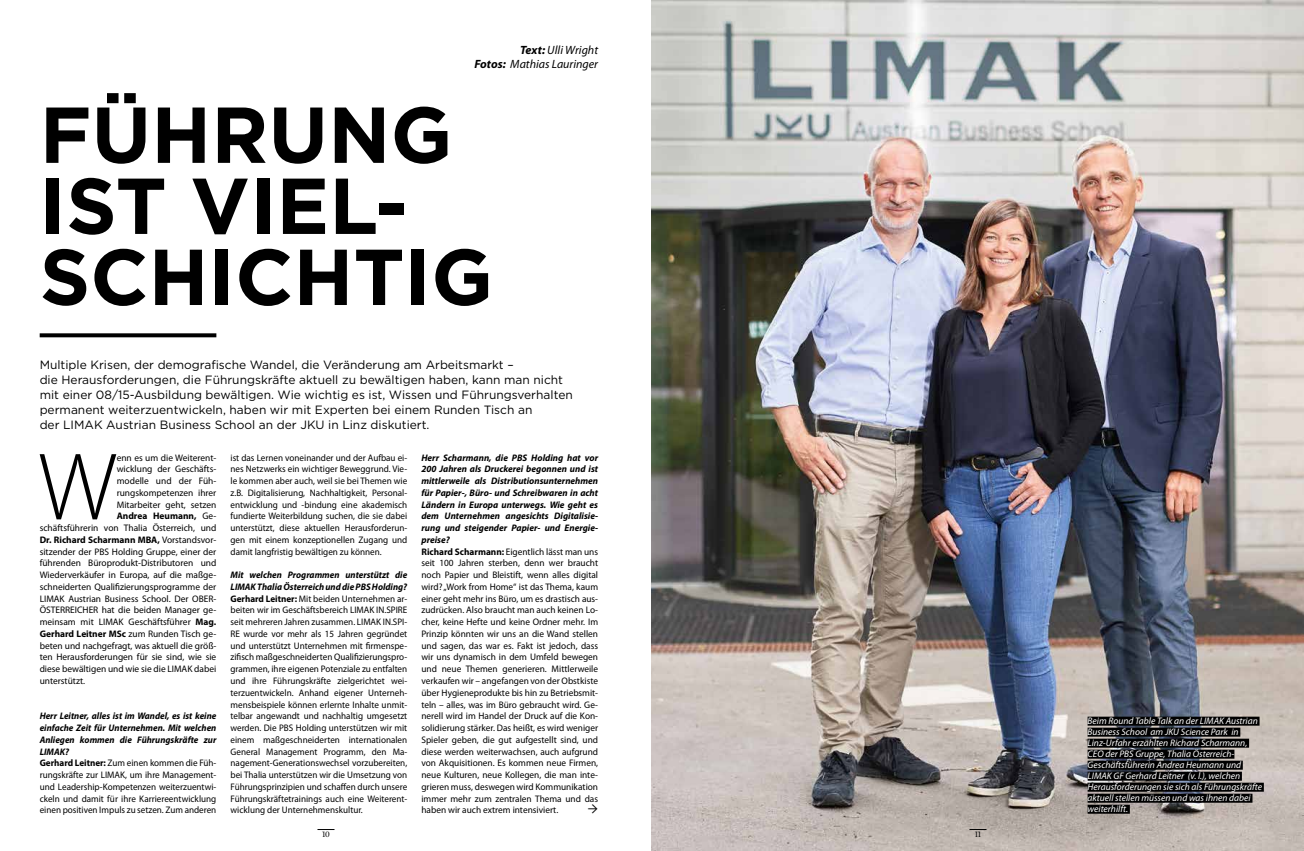
<style>
.page{position:relative;width:1304px;height:851px;background:#fff}
.page>*{position:absolute;margin:0;border:0;box-sizing:border-box;transform-origin:0 0}
.t1{font:300 96.7px "Myriad Pro";color:#000}
.t2{font:700 79px/71px "Gotham";color:#000}
.t3{font:16.5px "Minion Pro";color:#000;scale:.95 1}
.t4{font:12px/15px "Gotham";color:#000}
.t5{font:italic 12px/14.4px "Myriad Pro";color:#000;text-align:right}
.t6{font:9.5px/11.8px "Myriad Pro";color:#000}
.t7{font:9.5px/11.7px "Myriad Pro";color:#000;text-align:justify;scale:.96 1}
.t8{font:italic 9.5px/11px "Myriad Pro";color:#fff}
.t9{font:700 9.5px "Myriad Pro";color:#000}
.t10{font:9px "Miller Display";color:#000;scale:.85 1}
.s1{font-weight:700}
.s2{font-weight:400}
.s3{font-weight:700;font-style:italic}
</style>
<div class="page">
<svg style="left:40px;top:333px;width:176px;height:4px"></svg>
<img style="left:652px;top:0;width:652px;height:850px">
<div style="left:1088px;top:716px;width:171px;height:9px;background:#000"></div>
<div style="left:1088px;top:727px;width:152px;height:9px;background:#000"></div>
<div style="left:1088px;top:738px;width:161px;height:9px;background:#000"></div>
<div style="left:1088px;top:749px;width:146px;height:9px;background:#000"></div>
<div style="left:1088px;top:760px;width:155px;height:9px;background:#000"></div>
<div style="left:1088px;top:771px;width:154px;height:9px;background:#000"></div>
<div style="left:1088px;top:782px;width:176px;height:9px;background:#000"></div>
<div style="left:1088px;top:793px;width:164px;height:9px;background:#000"></div>
<div style="left:1088px;top:804px;width:42px;height:9px;background:#000"></div>
<svg style="left:969px;top:829px;width:17px;height:1px"></svg>
<svg style="left:317px;top:829px;width:17px;height:1px"></svg>
<p class="t5" style="left:474px;top:42px;width:125px"><span class="s1">Text:</span> Ulli Wright<br><span class="s1">Fotos:</span> Mathias Lauringer</p>
<h2 class="t2" style="left:40px;top:99px;width:455px">FÜHRUNG<br>IST VIEL-<br>SCHICHTIG</h2>
<p class="t4" style="left:40px;top:357px;width:535px">Multiple Krisen, der demografische Wandel, die Veränderung am Arbeitsmarkt –<br>die Herausforderungen, die Führungskräfte aktuell zu bewältigen haben, kann man nicht mit einer 08/15-Ausbildung bewältigen. Wie wichtig es ist, Wissen und Führungsverhalten permanent weiterzuentwickeln, haben wir mit Experten bei einem Runden Tisch an<br>der LIMAK Austrian Business School an der JKU in Linz diskutiert.</p>
<h1 class="t1" style="left:38px;top:429px;width:80px">W</h1>
<p class="t6" style="left:117px;top:451px;width:101px">enn es um die Weiterent-</p>
<p class="t6" style="left:117px;top:463px;width:101px">wicklung der Geschäfts-</p>
<p class="t6" style="left:117px;top:475px;width:101px">modelle und der Füh-</p>
<p class="t6" style="left:117px;top:486px;width:101px">rungskompetenzen ihrer</p>
<p class="t6" style="left:117px;top:498px;width:101px">Mitarbeiter geht, setzen</p>
<p class="t9" style="left:117px;top:510px;width:101px">Andrea Heumann, <span class="s2">Ge-</span></p>
<p class="t6" style="left:40px;top:522px;width:178px">schäftsführerin von Thalia Österreich, und</p>
<p class="t9" style="left:40px;top:533px;width:178px">Dr. Richard Scharmann MBA, <span class="s2">Vorstandsvor-</span></p>
<p class="t6" style="left:40px;top:545px;width:178px">sitzender der PBS Holding Gruppe, einer der</p>
<p class="t6" style="left:40px;top:557px;width:178px">führenden Büroprodukt-Distributoren und</p>
<p class="t6" style="left:40px;top:569px;width:178px">Wiederverkäufer in Europa, auf die maßge-</p>
<p class="t6" style="left:40px;top:580px;width:178px">schneiderten Qualifizierungsprogramme der</p>
<p class="t6" style="left:40px;top:592px;width:178px">LIMAK Austrian Business School. Der OBER-</p>
<p class="t6" style="left:40px;top:604px;width:178px">ÖSTERREICHER hat die beiden Manager ge-</p>
<p class="t6" style="left:40px;top:616px;width:178px">meinsam mit LIMAK Geschäftsführer <span class="s1">Mag.</span></p>
<p class="t9" style="left:40px;top:627px;width:178px">Gerhard Leitner MSc <span class="s2">zum Runden Tisch ge-</span></p>
<p class="t6" style="left:40px;top:639px;width:178px">beten und nachgefragt, was aktuell die größ-</p>
<p class="t6" style="left:40px;top:651px;width:178px">ten Herausforderungen für sie sind, wie sie</p>
<p class="t6" style="left:40px;top:663px;width:178px">diese bewältigen und wie sie die LIMAK dabei</p>
<p class="t6" style="left:40px;top:674px;width:47px">unterstützt.</p>
<p class="t7" style="left:40px;top:710px;width:186px;text-align:left"><span class="s3">Herr Leitner, alles ist im Wandel, es ist keine einfache Zeit für Unternehmen. Mit welchen Anliegen kommen die Führungskräfte zur LIMAK?<br></span><span class="s1">Gerhard Leitner:</span> Zum einen kommen die Füh&shy;rungskräfte zur LIMAK, um ihre Management&shy;und Leadership-Kompetenzen weiterzuentwi&shy;ckeln und damit für ihre Karriereentwicklung einen positiven Impuls zu setzen. Zum anderen</p>
<p class="t7" style="left:231px;top:451px;width:186px">ist das Lernen voneinander und der Aufbau ei&shy;nes Netzwerks ein wichtiger Beweggrund. Vie&shy;le kommen aber auch, weil sie bei Themen wie z.B. Digitalisierung, Nachhaltigkeit, Personal&shy;entwicklung und -bindung eine akademisch fundierte Weiterbildung suchen, die sie dabei unterstützt, diese aktuellen Herausforderun&shy;gen mit einem konzeptionellen Zugang und damit langfristig bewältigen zu können.</p>
<p class="t7" style="left:231px;top:569px;width:186px"><span class="s3">Mit welchen Programmen unterstützt die LIMAK Thalia Österreich und die PBS Holding?<br></span><span class="s1">Gerhard Leitner:</span> Mit beiden Unternehmen ar&shy;beiten wir im Geschäftsbereich LIMAK IN.SPIRE seit mehreren Jahren zusammen. LIMAK IN.SPI-RE wurde vor mehr als 15 Jahren gegründet und unterstützt Unternehmen mit firmenspe&shy;zifisch maßgeschneiderten Qualifizierungspro&shy;grammen, ihre eigenen Potenziale zu entfalten und ihre Führungskräfte zielgerichtet wei&shy;terzuentwickeln. Anhand eigener Unterneh&shy;mensbeispiele können erlernte Inhalte unmit&shy;telbar angewandt und nachhaltig umgesetzt werden. Die PBS Holding unterstützen wir mit einem maßgeschneiderten internationalen General Management Programm, den Ma&shy;nagement-Generationswechsel vorzubereiten, bei Thalia unterstützen wir die Umsetzung von Führungsprinzipien und schaffen durch unsere Führungskräftetrainings auch eine Weiterent&shy;wicklung der Unternehmenskultur.</p>
<p class="t6" style="left:421px;top:451px;width:178px"><span class="s3">Herr Scharmann, die PBS Holding hat vor 200 Jahren als Druckerei begonnen und ist mittlerweile als Distributionsunternehmen für Papier-, Büro- und Schreibwaren in acht Ländern in Europa unterwegs. Wie geht es dem Unternehmen angesichts Digitalisie&shy;rung und steigender Papier- und Energie&shy;preise?<br></span><span class="s1">Richard Scharmann:</span> Eigentlich lässt man uns seit 100 Jahren sterben, denn wer braucht noch Papier und Bleistift, wenn alles digital wird? „Work from Home“ ist das Thema, kaum einer geht mehr ins Büro, um es drastisch aus&shy;zudrücken. Also braucht man auch keinen Lo&shy;cher, keine Hefte und keine Ordner mehr. Im Prinzip könnten wir uns an die Wand stellen und sagen, das war es. Fakt ist jedoch, dass wir uns dynamisch in dem Umfeld bewegen und neue Themen generieren. Mittlerweile verkaufen wir – angefangen von der Obstkiste über Hygieneprodukte bis hin zu Betriebsmit&shy;teln – alles, was im Büro gebraucht wird. Ge&shy;nerell wird im Handel der Druck auf die Kon&shy;solidierung stärker. Das heißt, es wird weniger Spieler geben, die gut aufgestellt sind, und diese werden weiterwachsen, auch aufgrund von Akquisitionen. Es kommen neue Firmen, neue Kulturen, neue Kollegen, die man inte&shy;grieren muss, deswegen wird Kommunikation immer mehr zum zentralen Thema und das haben wir auch extrem intensiviert.</p>
<h3 class="t3" style="left:588px;top:796px;width:12px">→</h3>
<p class="t10" style="left:322px;top:828px;width:11px">10</p>
<p class="t10" style="left:975px;top:828px;width:9px">11</p>
<p class="t8" style="left:1088px;top:715px;width:176px">Beim Round Table Talk an der LIMAK Austrian Business School am JKU Science Park in Linz-Urfahr erzählten Richard Scharmann, CEO der PBS Gruppe, Thalia Österreich-Geschäftsführerin Andrea Heumann und LIMAK GF Gerhard Leitner (v. l.), welchen Herausforderungen sie sich als Führungskräfte aktuell stellen müssen und was ihnen dabei weiterhilft.</p>
</div>
